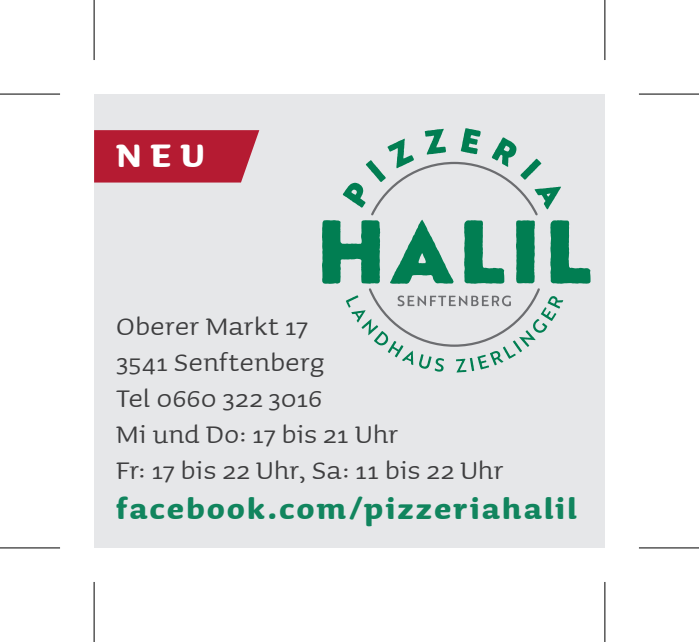
<style>
.page{position:relative;width:699px;height:642px;background:#fff}
.page>*{position:absolute;margin:0;border:0;box-sizing:border-box;transform-origin:0 0}
.t1{font:700 41.2px "Sauna";color:#fff}
.t2{font:700 36px "Sauna";letter-spacing:.065em;color:#11855e}
.t3{font:32px/36px "Sauna";letter-spacing:.015em;color:#3e3e3f}
</style>
<div class="page">
<div style="left:94px;top:94px;width:510px;height:454px;background:#e6e7e9"></div>
<svg style="left:322px;top:128px;width:268px;height:244px"></svg>
<svg style="left:94px;top:130px;width:165px;height:52px;background:#b7263c"></svg>
<svg style="left:0;top:548px;width:60px;height:1px"></svg>
<svg style="left:639px;top:548px;width:59px;height:1px"></svg>
<svg style="left:605px;top:0;width:1px;height:60px"></svg>
<svg style="left:605px;top:582px;width:1px;height:60px"></svg>
<hr style="left:0;top:93px;width:60px;height:2px;background:#000">
<hr style="left:638px;top:93px;width:60px;height:2px;background:#000">
<hr style="left:0;top:547px;width:60px;height:1px;background:#000">
<hr style="left:638px;top:547px;width:60px;height:1px;background:#000">
<hr style="left:93px;top:0;width:2px;height:60px;background:#000">
<hr style="left:93px;top:582px;width:2px;height:60px;background:#000">
<hr style="left:604px;top:0;width:1px;height:60px;background:#000">
<hr style="left:604px;top:582px;width:1px;height:60px;background:#000">
<p class="t1" style="left:116px;top:130px;width:90px">NEU</p>
<p class="t3" style="left:116px;top:307px;width:389px">Oberer Markt 17<br>3541 Senftenberg<br>Tel 0660 322 3016<br>Mi und Do: 17 bis 21 Uhr<br>Fr: 17 bis 22 Uhr, Sa: 11 bis 22 Uhr</p>
<p class="t2" style="left:116px;top:486px;width:461px">facebook.com/pizzeriahalil</p>
</div>
